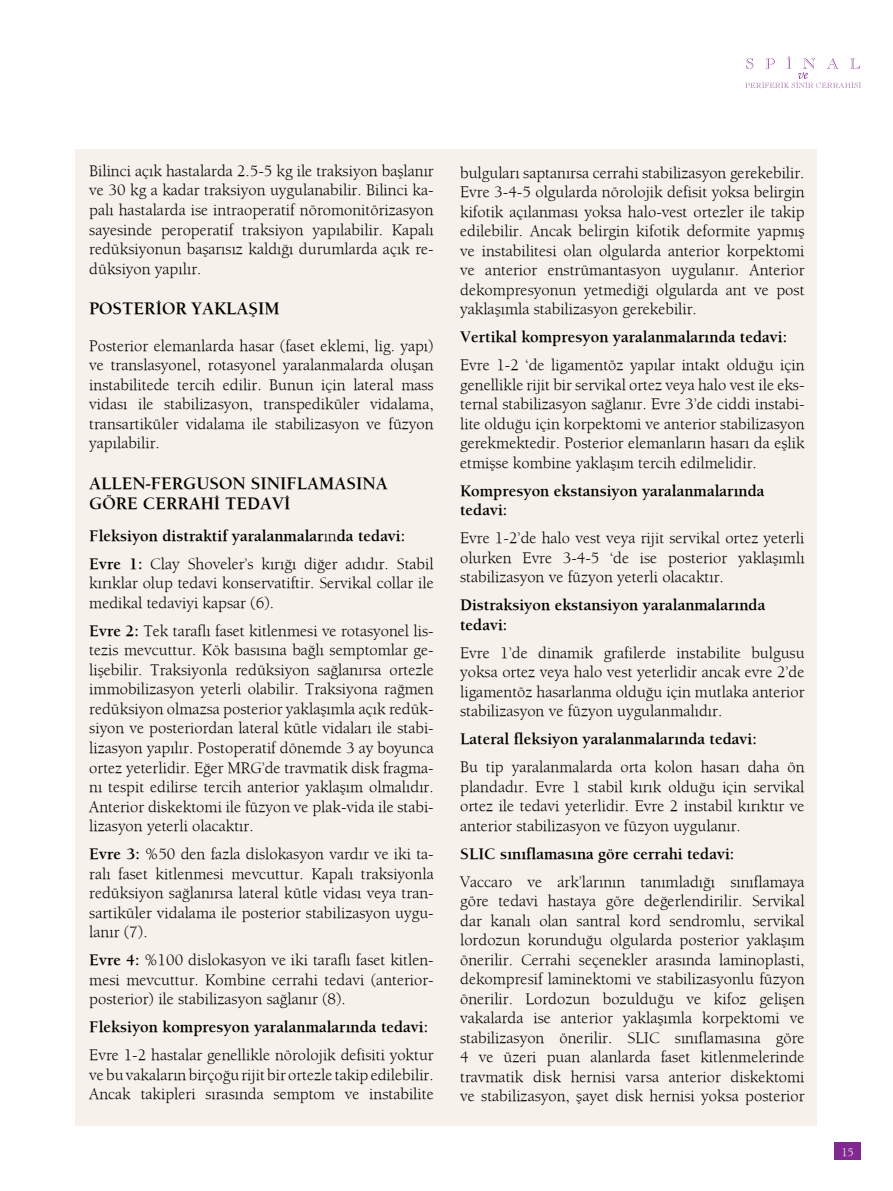
<style>
.page{position:relative;width:893px;height:1191px;background:#fff}
.page>*{position:absolute;margin:0;border:0;box-sizing:border-box;transform-origin:0 0}
.t1{font:700 18px/19.5px "Berkeley";color:#000}
.t2{font:16.5px/19.5px "Berkeley";color:#000;text-align:justify}
.t3{font:700 16.5px/19.5px "Berkeley";color:#000}
.t4{font:12px "Berkeley";color:#fff}
.s1{font-weight:400}
.s2{font-weight:700}
</style>
<div class="page">
<svg style="left:745px;top:56px;width:116px;height:32px"></svg>
<div style="left:834px;top:1141px;width:27px;height:18px;background:#812990"></div>
<div style="left:75px;top:149px;width:742px;height:976px;background:#f6f1ea"></div>
<p class="t2" style="left:89px;top:161px;width:346px">Bilinci açık hastalarda 2.5-5 kg ile traksiyon başlanır ve 30 kg a kadar traksiyon uygulanabilir. Bilinci ka&shy;palı hastalarda ise intraoperatif nöromonitörizasyon sayesinde peroperatif traksiyon yapılabilir. Kapalı redüksiyonun başarısız kaldığı durumlarda açık re&shy;düksiyon yapılır.</p>
<p class="t1" style="left:89px;top:298px;width:192px">POSTERİOR YAKLAŞIM</p>
<p class="t2" style="left:89px;top:335px;width:346px">Posterior elemanlarda hasar (faset eklemi, lig. yapı) ve translasyonel, rotasyonel yaralanmalarda oluşan instabilitede tercih edilir. Bunun için lateral mass vidası ile stabilizasyon, transpediküler vidalama, transartiküler vidalama ile stabilizasyon ve füzyon yapılabilir.</p>
<p class="t1" style="left:89px;top:473px;width:300px">ALLEN-FERGUSON SINIFLAMASINA<br>GÖRE CERRAHİ TEDAVİ</p>
<p class="t3" style="left:89px;top:521px;width:346px;line-height:28px">Fleksiyon distraktif yaralanmalar<span class="s1">ın</span>da tedavi:<br>Evre 1: <span class="s1">Clay Shoveler’s kırığı diğer adıdır. Stabil</span></p>
<p class="t2" style="left:89px;top:573px;width:346px">kırıklar olup tedavi konservatiftir. Servikal collar ile medikal tedaviyi kapsar (6).</p>
<p class="t2" style="left:89px;top:621px;width:346px"><span class="s2">Evre 2:</span> Tek taraflı faset kitlenmesi ve rotasyonel lis&shy;tezis mevcuttur. Kök basısına bağlı semptomlar ge&shy;lişebilir. Traksiyonla redüksiyon sağlanırsa ortezle immobilizasyon yeterli olabilir. Traksiyona rağmen redüksiyon olmazsa posterior yaklaşımla açık redük&shy;siyon ve posteriordan lateral kütle vidaları ile stabi&shy;lizasyon yapılır. Postoperatif dönemde 3 ay boyunca ortez yeterlidir. Eğer MRG’de travmatik disk fragma&shy;nı tespit edilirse tercih anterior yaklaşım olmalıdır.<br>Anterior diskektomi ile füzyon ve plak-vida ile stabi&shy;lizasyon yeterli olacaktır.</p>
<p class="t2" style="left:89px;top:844px;width:346px"><span class="s2">Evre 3:</span> %50 den fazla dislokasyon vardır ve iki ta&shy;ralı faset kitlenmesi mevcuttur. Kapalı traksiyonla redüksiyon sağlanırsa lateral kütle vidası veya tran&shy;sartiküler vidalama ile posterior stabilizasyon uygu&shy;lanır (7).</p>
<p class="t2" style="left:89px;top:950px;width:346px"><span class="s2">Evre 4:</span> %100 dislokasyon ve iki taraflı faset kitlen&shy;mesi mevcuttur. Kombine cerrahi tedavi (anterior&shy;posterior) ile stabilizasyon sağlanır (8).</p>
<p class="t3" style="left:89px;top:1017px;width:340px">Fleksiyon kompresyon yaralanmalarında tedavi:</p>
<p class="t2" style="left:89px;top:1045px;width:346px">Evre 1-2 hastalar genellikle nörolojik defisiti yoktur ve bu vakaların birçoğu rijit bir ortezle takip edilebilir.<br>Ancak takipleri sırasında semptom ve instabilite</p>
<p class="t2" style="left:460px;top:162px;width:346px">bulguları saptanırsa cerrahi stabilizasyon gerekebilir.<br>Evre 3-4-5 olgularda nörolojik defisit yoksa belirgin kifotik açılanması yoksa halo-vest ortezler ile takip edilebilir. Ancak belirgin kifotik deformite yapmış ve instabilitesi olan olgularda anterior korpektomi ve anterior enstrümantasyon uygulanır. Anterior dekompresyonun yetmediği olgularda ant ve post yaklaşımla stabilizasyon gerekebilir.</p>
<p class="t3" style="left:460px;top:327px;width:328px">Vertikal kompresyon yaralanmalarında tedavi:</p>
<p class="t2" style="left:460px;top:355px;width:346px">Evre 1-2 ‘de ligamentöz yapılar intakt olduğu için genellikle rijit bir servikal ortez veya halo vest ile eks&shy;ternal stabilizasyon sağlanır. Evre 3’de ciddi instabi&shy;lite olduğu için korpektomi ve anterior stabilizasyon gerekmektedir. Posterior elemanların hasarı da eşlik etmişse kombine yaklaşım tercih edilmelidir.</p>
<p class="t3" style="left:460px;top:480px;width:306px">Kompresyon ekstansiyon yaralanmalarında tedavi:</p>
<p class="t2" style="left:460px;top:528px;width:346px">Evre 1-2’de halo vest veya rijit servikal ortez yeterli olurken Evre 3-4-5 ‘de ise posterior yaklaşımlı stabilizasyon ve füzyon yeterli olacaktır.</p>
<p class="t3" style="left:460px;top:595px;width:307px">Distraksiyon ekstansiyon yaralanmalarında tedavi:</p>
<p class="t2" style="left:460px;top:642px;width:346px">Evre 1’de dinamik grafilerde instabilite bulgusu yoksa ortez veya halo vest yeterlidir ancak evre 2’de ligamentöz hasarlanma olduğu için mutlaka anterior stabilizasyon ve füzyon uygulanmalıdır.</p>
<p class="t3" style="left:460px;top:729px;width:298px">Lateral fleksiyon yaralanmalarında tedavi:</p>
<p class="t2" style="left:460px;top:757px;width:346px">Bu tip yaralanmalarda orta kolon hasarı daha ön plandadır. Evre 1 stabil kırık olduğu için servikal ortez ile tedavi yeterlidir. Evre 2 instabil kırıktır ve anterior stabilizasyon ve füzyon uygulanır.</p>
<p class="t3" style="left:460px;top:843px;width:276px">SLIC sınıflamasına göre cerrahi tedavi:</p>
<p class="t2" style="left:460px;top:871px;width:346px">Vaccaro ve ark’larının tanımladığı sınıflamaya göre tedavi hastaya göre değerlendirilir. Servikal dar kanalı olan santral kord sendromlu, servikal lordozun korunduğu olgularda posterior yaklaşım önerilir. Cerrahi seçenekler arasında laminoplasti, dekompresif laminektomi ve stabilizasyonlu füzyon önerilir. Lordozun bozulduğu ve kifoz gelişen vakalarda ise anterior yaklaşımla korpektomi ve stabilizasyon önerilir. SLIC sınıflamasına göre 4 ve üzeri puan alanlarda faset kitlenmelerinde travmatik disk hernisi varsa anterior diskektomi ve stabilizasyon, şayet disk hernisi yoksa posterior</p>
<p class="t4" style="left:841px;top:1145px;width:14px">15</p>
</div>
